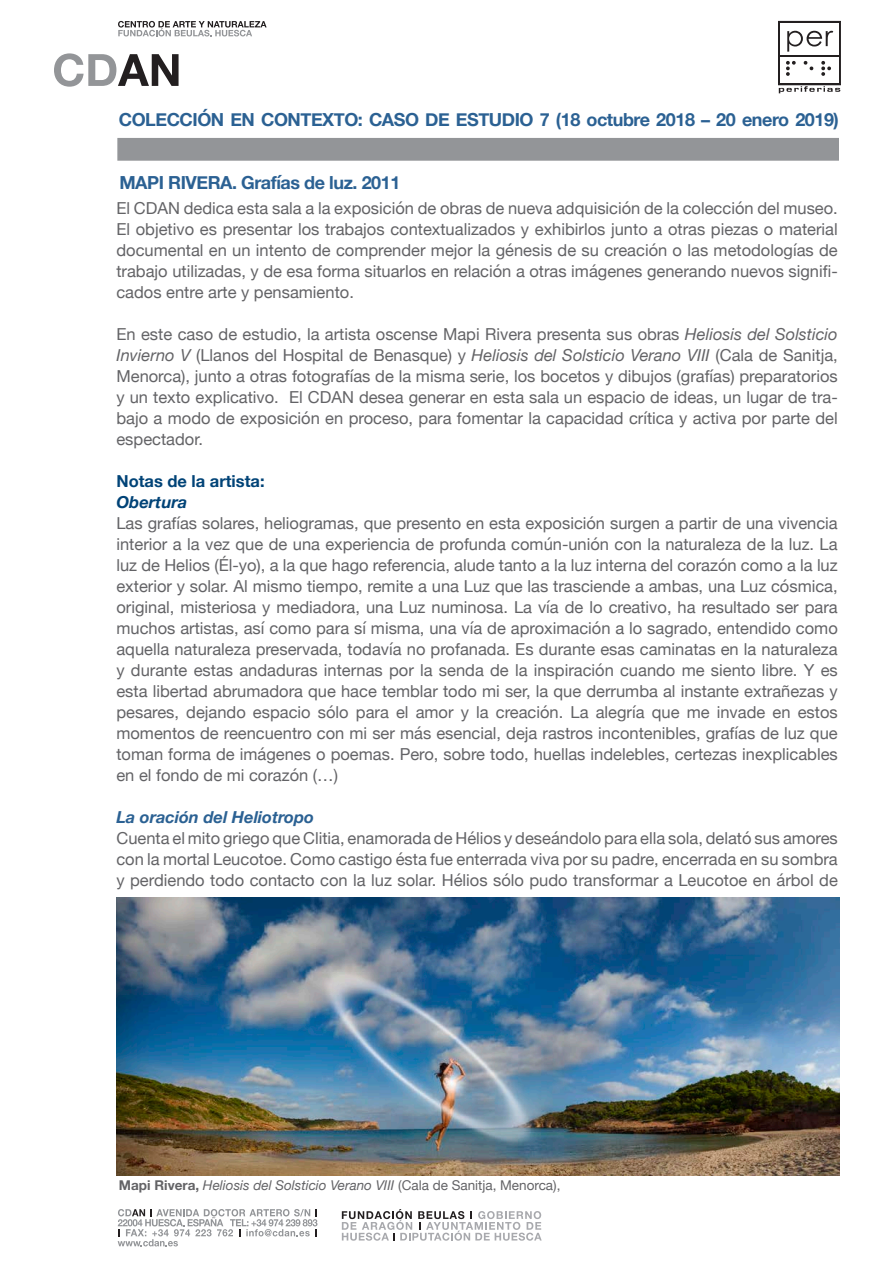
<style>
.page{position:relative;width:893px;height:1263px;background:#fff}
.page>*{position:absolute;margin:0;border:0;box-sizing:border-box;transform-origin:0 0}
.t1{font:700 18px "Helvetica Neue";letter-spacing:-.025em;color:#2b6193}
.t2{font:16.5px/21px "Helvetica Neue";color:#636366;text-align:justify}
.t3{font:italic 700 16.5px "Helvetica Neue";color:#2b6193}
.t4{font:700 16.5px "Helvetica Neue";color:#004377}
.t5{font:italic 700 16.5px "Helvetica Neue";color:#004377}
.t6{font:italic 13.5px "Helvetica Neue";color:#636366}
.s1{font-style:italic}
.s2{font-weight:700;font-style:normal}
.s3{font-style:normal}
</style>
<div class="page">
<svg style="left:54px;top:53px;width:125px;height:34px"></svg>
<svg style="left:118px;top:21px;width:149px;height:15px"></svg>
<svg style="left:118px;top:1209px;width:199px;height:37px"></svg>
<svg style="left:342px;top:1209px;width:200px;height:32px"></svg>
<div style="left:117px;top:138px;width:722px;height:23px;background:#939598;border:2px solid #939598"></div>
<img style="left:116px;top:897px;width:724px;height:278px">
<div style="left:778px;top:21px;width:62px;height:64px;background:linear-gradient(to right,#231f20,#231f20)"></div>
<div style="left:778px;top:21px;width:63px;height:64px;border:1px solid #231f20"></div>
<div style="left:780px;top:23px;width:59px;height:32px;background:#fff"></div>
<div style="left:780px;top:57px;width:59px;height:25px;background:#fff"></div>
<svg style="left:787px;top:31px;width:46px;height:21px"></svg>
<svg style="left:779px;top:86px;width:61px;height:7px"></svg>
<svg style="left:786px;top:61px;width:45px;height:15px"></svg>
<p class="t1" style="left:119px;top:105px;width:722px">COLECCIÓN EN CONTEXTO: CASO DE ESTUDIO 7 (18 octubre 2018 – 20 enero 2019)</p>
<p class="t1" style="left:119px;top:168px;width:282px">MAPI RIVERA. Grafías de luz. 2011</p>
<p class="t2" style="left:116px;top:199px;width:723px">El CDAN dedica esta sala a la exposición de obras de nueva adquisición de la colección del museo.<br>El objetivo es presentar los trabajos contextualizados y exhibirlos junto a otras piezas o material documental en un intento de comprender mejor la génesis de su creación o las metodologías de trabajo utilizadas, y de esa forma situarlos en relación a otras imágenes generando nuevos signifi&shy;cados entre arte y pensamiento.</p>
<p class="t2" style="left:116px;top:325px;width:723px">En este caso de estudio, la artista oscense Mapi Rivera presenta sus obras <span class="s1">Heliosis del Solsticio Invierno V</span> (Llanos del Hospital de Benasque) y <span class="s1">Heliosis del Solsticio Verano VIII</span> (Cala de Sanitja, Menorca), junto a otras fotografías de la misma serie, los bocetos y dibujos (grafías) preparatorios y un texto explicativo. El CDAN desea generar en esta sala un espacio de ideas, un lugar de tra&shy;bajo a modo de exposición en proceso, para fomentar la capacidad crítica y activa por parte del espectador.</p>
<p class="t4" style="left:116px;top:468px;width:150px">Notas de la artista:</p>
<p class="t5" style="left:116px;top:489px;width:72px">Obertura</p>
<p class="t2" style="left:116px;top:514px;width:723px">Las grafías solares, heliogramas, que presento en esta exposición surgen a partir de una vivencia interior a la vez que de una experiencia de profunda común-unión con la naturaleza de la luz. La luz de Helios (Él-yo), a la que hago referencia, alude tanto a la luz interna del corazón como a la luz exterior y solar. Al mismo tiempo, remite a una Luz que las trasciende a ambas, una Luz cósmica, original, misteriosa y mediadora, una Luz numinosa. La vía de lo creativo, ha resultado ser para muchos artistas, así como para sí misma, una vía de aproximación a lo sagrado, entendido como aquella naturaleza preservada, todavía no profanada. Es durante esas caminatas en la naturaleza y durante estas andaduras internas por la senda de la inspiración cuando me siento libre. Y es esta libertad abrumadora que hace temblar todo mi ser, la que derrumba al instante extrañezas y</p>
<p class="t2" style="left:116px;top:703px;width:723px">pesares, dejando espacio sólo para el amor y la creación. La alegría que me invade en estos</p>
<p class="t2" style="left:116px;top:724px;width:723px">momentos de reencuentro con mi ser más esencial, deja rastros incontenibles, grafías de luz que toman forma de imágenes o poemas. Pero, sobre todo, huellas indelebles, certezas inexplicables en el fondo de mi corazón (…)</p>
<p class="t3" style="left:116px;top:804px;width:199px">La oración del Heliotropo</p>
<p class="t2" style="left:116px;top:829px;width:723px">Cuenta el mito griego que Clitia, enamorada de Hélios y deseándolo para ella sola, delató sus amores con la mortal Leucotoe. Como castigo ésta fue enterrada viva por su padre, encerrada en su sombra</p>
<p class="t2" style="left:116px;top:871px;width:723px">y perdiendo todo contacto con la luz solar. Hélios sólo pudo transformar a Leucotoe en árbol de</p>
<p class="t6" style="left:119px;top:1176px;width:443px"><span class="s2">Mapi Rivera,</span> Heliosis del Solsticio Verano VIII <span class="s3">(Cala de Sanitja, Menorca),</span></p>
</div>
